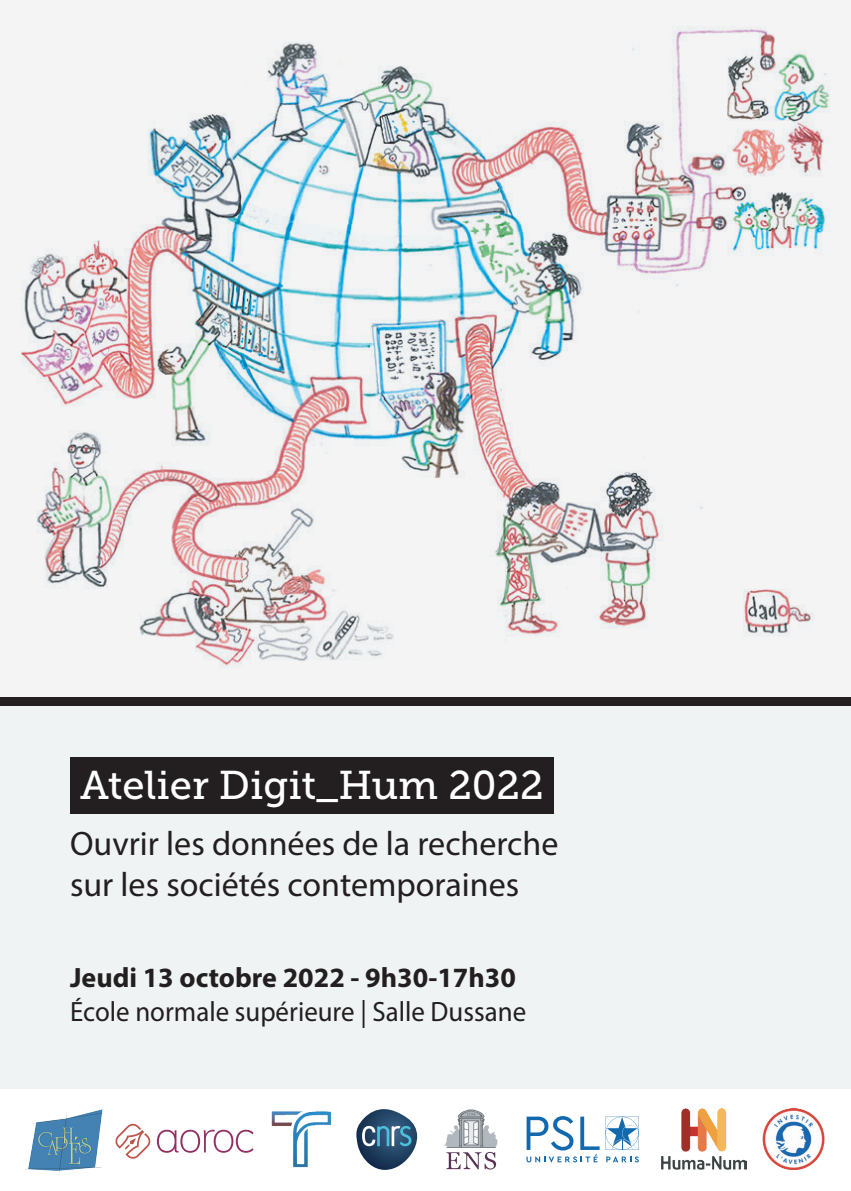
<style>
.page{position:relative;width:851px;height:1191px;background:#fff}
.page>*{position:absolute;margin:0;border:0;box-sizing:border-box;transform-origin:0 0}
.t1{font:40px "Museo Slab 500";color:#fff}
.t2{font:34px/40.8px "Myriad Pro";color:#231f20}
.t3{font:28px "Myriad Pro";color:#231f20;scale:.96 1}
.t4{font:700 28px "Myriad Pro";color:#231f20}
</style>
<div class="page">
<div style="left:0;top:0;width:850px;height:1191px;background:#f0f3f4"></div>
<div style="left:70px;top:757px;width:483px;height:57px;background:#231f20"></div>
<div style="left:0;top:1089px;width:850px;height:102px;background:#fff"></div>
<img style="left:25px;top:1109px;width:80px;height:65px">
<svg style="left:606px;top:1156px;width:32px;height:6px"></svg>
<svg style="left:605px;top:1116px;width:34px;height:34px"></svg>
<svg style="left:526px;top:1116px;width:73px;height:46px"></svg>
<svg style="left:356px;top:1109px;width:61px;height:60px"></svg>
<img style="left:444px;top:1109px;width:54px;height:61px">
<img style="left:661px;top:1108px;width:85px;height:62px">
<img style="left:762px;top:1108px;width:63px;height:61px">
<img style="left:271px;top:1111px;width:61px;height:57px">
<div style="left:0;top:696px;width:850px;height:10px;background:#231f20"></div>
<svg style="left:115px;top:1123px;width:36px;height:36px"></svg>
<svg style="left:157px;top:1129px;width:96px;height:23px"></svg>
<img style="left:21px;top:29px;width:809px;height:639px">
<p class="t1" style="left:80px;top:763px;width:465px">Atelier Digit_Hum 2022</p>
<p class="t2" style="left:70px;top:823px;width:490px">Ouvrir les données de la recherche sur les sociétés contemporaines</p>
<p class="t4" style="left:70px;top:959px;width:447px">Jeudi 13 octobre 2022 - 9h30-17h30</p>
<p class="t3" style="left:70px;top:994px;width:476px">École normale supérieure | Salle Dussane</p>
</div>
